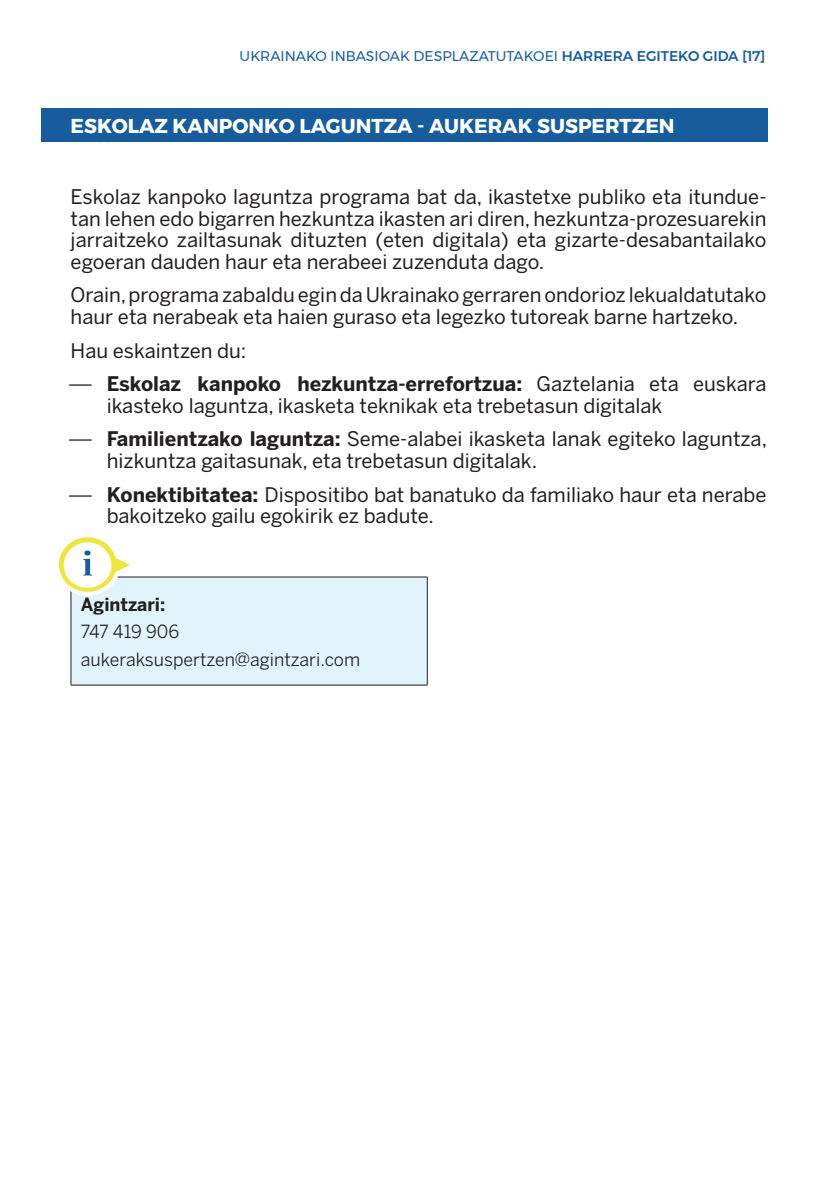
<style>
.page{position:relative;width:840px;height:1191px;background:#fff}
.page>*{position:absolute;margin:0;border:0;box-sizing:border-box;transform-origin:0 0}
.t1{font:20px/21.6px "Benton Sans";color:#231f20}
.t2{font:700 20px "Montserrat";color:#fff}
.t3{font:18px "Benton Sans";color:#231f20}
.t4{font:700 18px "Benton Sans";color:#231f20}
.t5{font:14px "Montserrat";color:#175d9e}
.s1{font-weight:500}
.s2{font-weight:700}
</style>
<div class="page">
<div style="left:42px;top:109px;width:725px;height:33px;background:#175d9e"></div>
<div style="left:71px;top:577px;width:356px;height:108px;background:#e1f4fc"></div>
<hr style="left:71px;top:576px;width:356px;height:1px;background:#231f20">
<hr style="left:71px;top:577px;width:1px;height:108px;background:#231f20">
<hr style="left:71px;top:684px;width:356px;height:1px;background:#231f20">
<hr style="left:426px;top:577px;width:1px;height:108px;background:#231f20">
<svg style="left:59px;top:537px;width:85px;height:65px"></svg>
<p class="t5" style="left:239px;top:45px;width:527px">UKRAINAKO INBASIOAK DESPLAZATUTAKOEI <span class="s1">HARRERA EGITEKO GIDA [17]</span></p>
<p class="t2" style="left:71px;top:110px;width:605px">ESKOLAZ KANPONKO LAGUNTZA - AUKERAK SUSPERTZEN</p>
<p class="t1" style="left:71px;top:186px;width:697px;text-align:justify">Eskolaz kanpoko laguntza programa bat da, ikastetxe publiko eta itundue&shy;tan lehen edo bigarren hezkuntza ikasten ari diren, hezkuntza-prozesuarekin jarraitzeko zailtasunak dituzten (eten digitala) eta gizarte-desabantailako egoeran dauden haur eta nerabeei zuzenduta dago.</p>
<p class="t1" style="left:71px;top:284px;width:697px">Orain, programa zabaldu egin da Ukrainako gerraren ondorioz lekualdatutako haur eta nerabeak eta haien guraso eta legezko tutoreak barne hartzeko.</p>
<p class="t1" style="left:71px;top:339px;width:177px">Hau eskaintzen du:</p>
<p class="t1" style="left:107px;top:373px;width:661px;text-indent:-36px">⎯ <span class="s2">Eskolaz kanpoko hezkuntza-errefortzua:</span> Gaztelania eta euskara ikasteko laguntza, ikasketa teknikak eta trebetasun digitalak</p>
<p class="t1" style="left:107px;top:428px;width:661px;text-indent:-36px">⎯ <span class="s2">Familientzako laguntza:</span> Seme-alabei ikasketa lanak egiteko laguntza, hizkuntza gaitasunak, eta trebetasun digitalak.</p>
<p class="t1" style="left:107px;top:483px;width:661px;text-indent:-36px">⎯ <span class="s2">Konektibitatea:</span> Dispositibo bat banatuko da familiako haur eta nerabe bakoitzeko gailu egokirik ez badute.</p>
<p class="t4" style="left:81px;top:593px;width:86px">Agintzari:</p>
<p class="t3" style="left:81px;top:621px;width:100px">747 419 906</p>
<p class="t3" style="left:81px;top:648px;width:280px">aukeraksuspertzen@agintzari.com</p>
</div>
